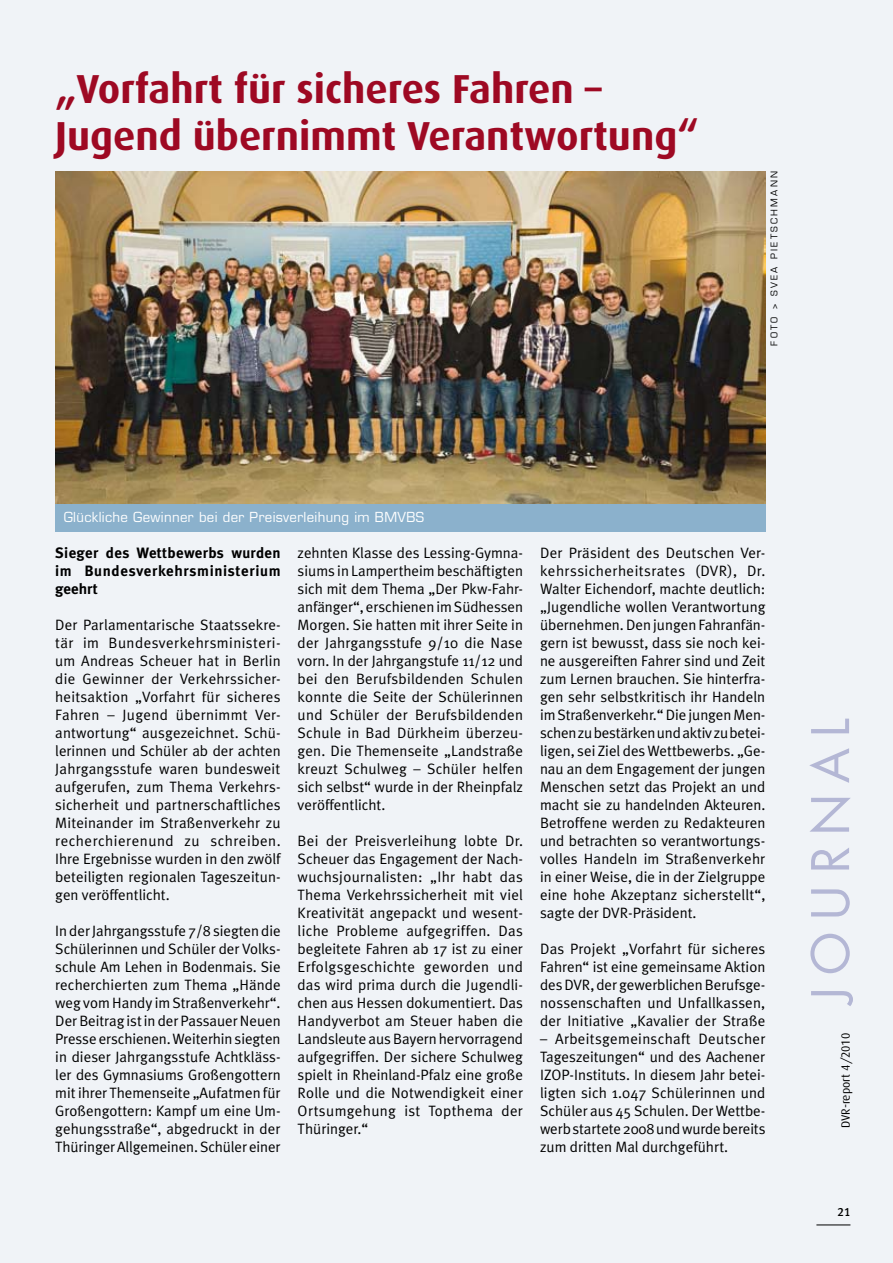
<style>
.page{position:relative;width:893px;height:1263px;background:#f0f3f7}
.page>*{position:absolute;margin:0;border:0;box-sizing:border-box;transform-origin:0 0}
.t1{font:57px "Futura T";letter-spacing:.17em;color:#b4b7d5}
.t2{font:700 40.5px/46.5px "Dax";color:#9e0923}
.t3{font:15px/18px "Meta Plus Normal";color:#000;text-align:justify}
.t4{font:700 15px/18px "Meta Plus";letter-spacing:.04em;color:#000;text-align:justify}
.t5{font:13.5px "Eurostile";letter-spacing:.025em;color:#fff}
.t6{font:12px "Dax";color:#000}
.t7{font:12px "Meta Plus Medium Caps";color:#000}
.t8{font:9px "Eurostile";letter-spacing:.25em;color:#000}
</style>
<div class="page">
<img style="left:55px;top:171px;width:710px;height:333px">
<div style="left:55px;top:504px;width:710px;height:27px;background:#8bb1cc"></div>
<hr style="left:816px;top:1224px;width:34px;height:1px;background:#000">
<h2 class="t2" style="left:55px;top:66px;width:645px">„Vorfahrt für sicheres Fahren –<br>Jugend übernimmt Verantwortung“</h2>
<p class="t8" style="left:769px;top:346px;width:175px;rotate:-90deg">FOTO &gt; Sv ea Pietschmann</p>
<p class="t5" style="left:64px;top:509px;width:362px">Glückliche Gewinner bei der Preisverleihung im BMVBS</p>
<p class="t4" style="left:55px;top:544px;width:227px">Sieger des Wettbewerbs wurden im Bundesverkehrsministerium geehrt</p>
<p class="t3" style="left:55px;top:616px;width:227px">Der Parlamentarische Staatssekre&shy;tär im Bundesverkehrsministeri&shy;um Andreas Scheuer hat in Berlin die Gewinner der Verkehrssicher&shy;heitsaktion „Vorfahrt für sicheres Fahren – Jugend übernimmt Ver&shy;antwortung“ ausgezeichnet. Schü&shy;lerinnen und Schüler ab der achten Jahrgangsstufe waren bundesweit aufgerufen, zum Thema Verkehrs&shy;sicherheit und partnerschaftliches Miteinander im Straßenverkehr zu recherchierenund zu schreiben.<br>Ihre Ergebnisse wurden in den zwölf beteiligten regionalen Tageszeitun&shy;gen veröffentlicht.</p>
<p class="t3" style="left:55px;top:922px;width:227px">In der Jahrgangsstufe 7/8 siegten die Schülerinnen und Schüler der Volks&shy;schule Am Lehen in Bodenmais. Sie recherchierten zum Thema „Hände weg vom Handy im Straßenverkehr“.<br>Der Beitrag ist in der Passauer Neuen Presse erschienen. Weiterhin siegten in dieser Jahrgangsstufe Achtkläss&shy;ler des Gymnasiums Großengottern mit ihrer Themenseite „Aufatmen für Großengottern: Kampf um eine Um&shy;gehungsstraße“, abgedruckt in der Thüringer Allgemeinen. Schüler einer</p>
<p class="t3" style="left:298px;top:544px;width:227px">zehnten Klasse des Lessing-Gymna&shy;siums in Lampertheim beschäftigten sich mit dem Thema „Der Pkw-Fahr&shy;anfänger“, erschienen im Südhessen Morgen. Sie hatten mit ihrer Seite in der Jahrgangsstufe 9/10 die Nase vorn. In der Jahrgangstufe 11/12 und bei den Berufsbildenden Schulen konnte die Seite der Schülerinnen und Schüler der Berufsbildenden Schule in Bad Dürkheim überzeu&shy;gen. Die Themenseite „Landstraße kreuzt Schulweg – Schüler helfen sich selbst“ wurde in der Rheinpfalz veröffentlicht.</p>
<p class="t3" style="left:298px;top:832px;width:227px">Bei der Preisverleihung lobte Dr.<br>Scheuer das Engagement der Nach&shy;wuchsjournalisten: „Ihr habt das Thema Verkehrssicherheit mit viel Kreativität angepackt und wesent&shy;liche Probleme aufgegriffen. Das begleitete Fahren ab 17 ist zu einer Erfolgsgeschichte geworden und das wird prima durch die Jugendli&shy;chen aus Hessen dokumentiert. Das Handyverbot am Steuer haben die Landsleute aus Bayern hervorragend aufgegriffen. Der sichere Schulweg spielt in Rheinland-Pfalz eine große Rolle und die Notwendigkeit einer Ortsumgehung ist Topthema der Thüringer.“</p>
<p class="t3" style="left:540px;top:544px;width:227px">Der Präsident des Deutschen Ver&shy;kehrssicherheitsrates (DVR), Dr.<br>Walter Eichendorf, machte deutlich: „Jugendliche wollen Verantwortung übernehmen. Den jungen Fahranfän&shy;gern ist bewusst, dass sie noch kei&shy;ne ausgereiften Fahrer sind und Zeit zum Lernen brauchen. Sie hinterfra&shy;gen sehr selbstkritisch ihr Handeln im Straßenverkehr.“ Die jungen Men&shy;schen zu bestärken und aktiv zu betei&shy;ligen, sei Ziel des Wettbewerbs. „Ge&shy;nau an dem Engagement der jungen Menschen setzt das Projekt an und macht sie zu handelnden Akteuren.<br>Betroffene werden zu Redakteuren und betrachten so verantwortungs&shy;volles Handeln im Straßenverkehr in einer Weise, die in der Zielgruppe eine hohe Akzeptanz sicherstellt“, sagte der DVR-Präsident.</p>
<p class="t3" style="left:540px;top:940px;width:227px">Das Projekt „Vorfahrt für sicheres Fahren“ ist eine gemeinsame Aktion des DVR, der gewerblichen Berufsge&shy;nossenschaften und Unfallkassen, der Initiative „Kavalier der Straße</p>
<p class="t3" style="left:540px;top:1030px;width:227px">– Arbeitsgemeinschaft Deutscher Tageszeitungen“ und des Aachener IZOP-Instituts. In diesem Jahr betei&shy;ligten sich 1.047 Schülerinnen und Schüler aus 45 Schulen. Der Wettbe&shy;werb startete 2008 und wurde bereits zum dritten Mal durchgeführt.</p>
<h1 class="t1" style="left:797px;top:1003px;width:287px;rotate:-90deg">JouRnal</h1>
<p class="t6" style="left:839px;top:1128px;width:97px;rotate:-90deg">DVR-report 4/2010</p>
<p class="t7" style="left:838px;top:1204px;width:14px">21</p>
</div>
